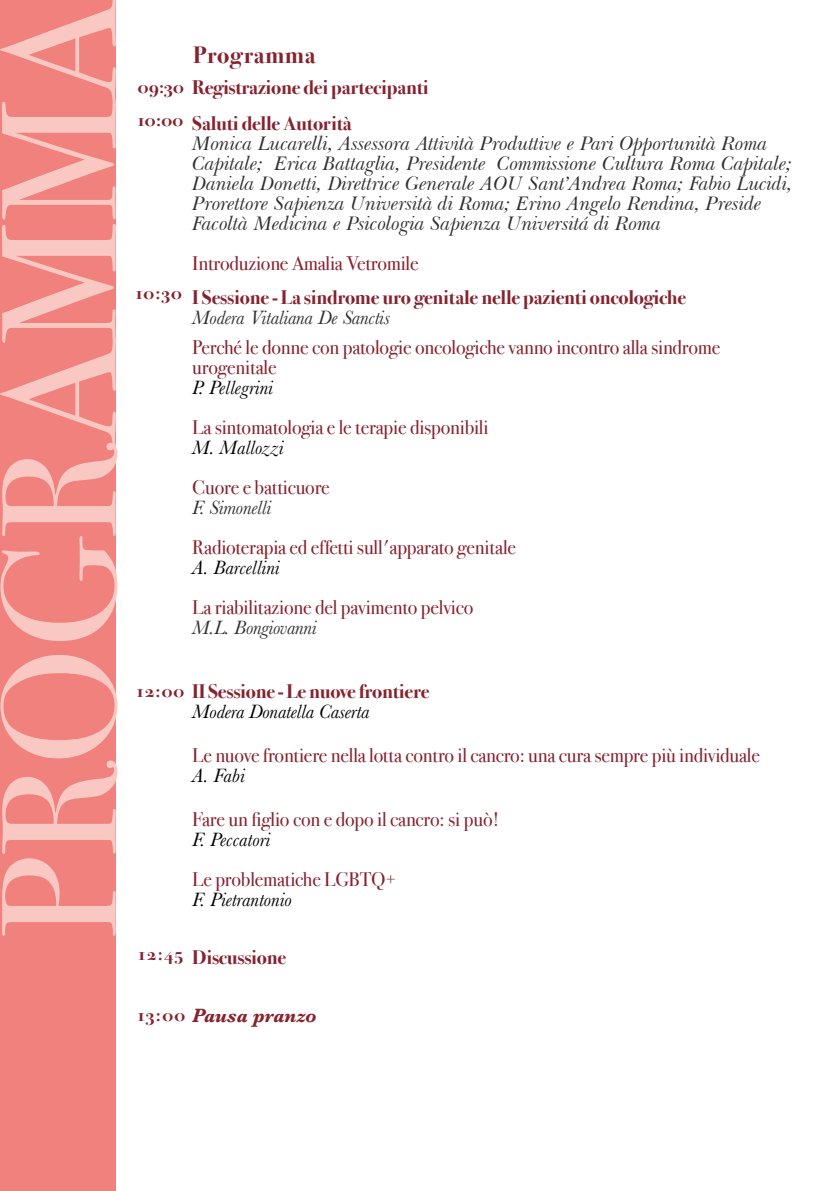
<style>
.page{position:relative;width:840px;height:1191px;background:#fff}
.page>*{position:absolute;margin:0;border:0;box-sizing:border-box;transform-origin:0 0}
.t1{font:163px "Bodoni Sev ITC Book OS";color:#f9c8c2}
.t2{font:24px "Bodoni Sev ITC Bold OS";letter-spacing:.025em;color:#85232f}
.t3{font:20px/20px "Bodoni Sev ITC Book OS";letter-spacing:-.01em;color:#85232f}
.t4{font:italic 20px/20px "Baskerville BT";letter-spacing:-.01em;color:#303031}
.t5{font:20px/36px "Bodoni Sev ITC Bold OS";letter-spacing:-.01em;color:#85232f}
.t6{font:italic 20px "Baskerville";color:#000}
.t7{font:italic 20px "Baskerville";letter-spacing:-.01em;color:#303031}
.t8{font:italic 700 20px "Baskerville";letter-spacing:-.01em;color:#85232f}
.t9{font:18px "Bodoni Sev ITC Bold OS";letter-spacing:.065em;color:#85232f}
</style>
<div class="page">
<div style="left:0;top:0;width:115px;height:1191px;background:#f0817d"></div>
<h1 class="t1" style="left:0;top:939px;width:939px;rotate:-90deg">PROGRAMMA</h1>
<p class="t2" style="left:193px;top:46px;width:124px">Programma</p>
<p class="t5" style="left:192px;top:71px;width:238px">Registrazione dei partecipanti<br>Saluti delle Autorità</p>
<p class="t4" style="left:192px;top:135px;width:601px">Monica Lucarelli, Assessora Attività Produttive e Pari Opportunità Roma Capitale; Erica Battaglia, Presidente Commissione Cultura Roma Capitale; Daniela Donetti, Direttrice Generale AOU Sant’Andrea Roma; Fabio Lucidi, Prorettore Sapienza Università di Roma; Erino Angelo Rendina, Preside Facoltà Medicina e Psicologia Sapienza Universitá di Roma</p>
<p class="t3" style="left:192px;top:255px;width:228px">Introduzione Amalia Vetromile</p>
<p class="t5" style="left:192px;top:281px;width:495px">I Sessione - La sindrome uro genitale nelle pazienti oncologiche</p>
<p class="t7" style="left:192px;top:306px;width:199px">Modera Vitaliana De Sanctis</p>
<p class="t3" style="left:192px;top:339px;width:529px">Perché le donne con patologie oncologiche vanno incontro alla sindrome urogenitale</p>
<p class="t6" style="left:192px;top:376px;width:82px">P. Pellegrini</p>
<p class="t3" style="left:192px;top:419px;width:297px">La sintomatologia e le terapie disponibili</p>
<p class="t6" style="left:192px;top:436px;width:93px">M. Mallozzi</p>
<p class="t3" style="left:192px;top:479px;width:139px">Cuore e batticuore</p>
<p class="t7" style="left:192px;top:496px;width:80px">F. Simonelli</p>
<p class="t3" style="left:192px;top:539px;width:325px">Radioterapia ed effetti sull'apparato genitale</p>
<p class="t6" style="left:192px;top:556px;width:89px">A. Barcellini</p>
<p class="t3" style="left:192px;top:599px;width:282px">La riabilitazione del pavimento pelvico</p>
<p class="t7" style="left:192px;top:616px;width:126px">M.L. Bongiovanni</p>
<p class="t9" style="left:138px;top:80px;width:48px">09:30</p>
<p class="t9" style="left:138px;top:113px;width:47px">10:00</p>
<p class="t9" style="left:136px;top:286px;width:47px">10:30</p>
<p class="t5" style="left:192px;top:675px;width:238px">II Sessione - Le nuove frontiere</p>
<p class="t6" style="left:192px;top:700px;width:178px">Modera Donatella Caserta</p>
<p class="t3" style="left:192px;top:747px;width:569px">Le nuove frontiere nella lotta contro il cancro: una cura sempre più individuale</p>
<p class="t6" style="left:192px;top:764px;width:54px">A. Fabi</p>
<p class="t3" style="left:192px;top:811px;width:308px">Fare un figlio con e dopo il cancro: si può!</p>
<p class="t6" style="left:192px;top:828px;width:79px">F. Peccatori</p>
<p class="t3" style="left:192px;top:871px;width:205px">Le problematiche LGBTQ+</p>
<p class="t6" style="left:192px;top:888px;width:101px">F. Pietrantonio</p>
<p class="t9" style="left:137px;top:684px;width:49px">12:00</p>
<p class="t9" style="left:138px;top:947px;width:46px">12:45</p>
<p class="t5" style="left:192px;top:941px;width:95px">Discussione</p>
<p class="t8" style="left:192px;top:1004px;width:125px">Pausa pranzo</p>
<p class="t9" style="left:138px;top:1008px;width:49px">13:00</p>
</div>
